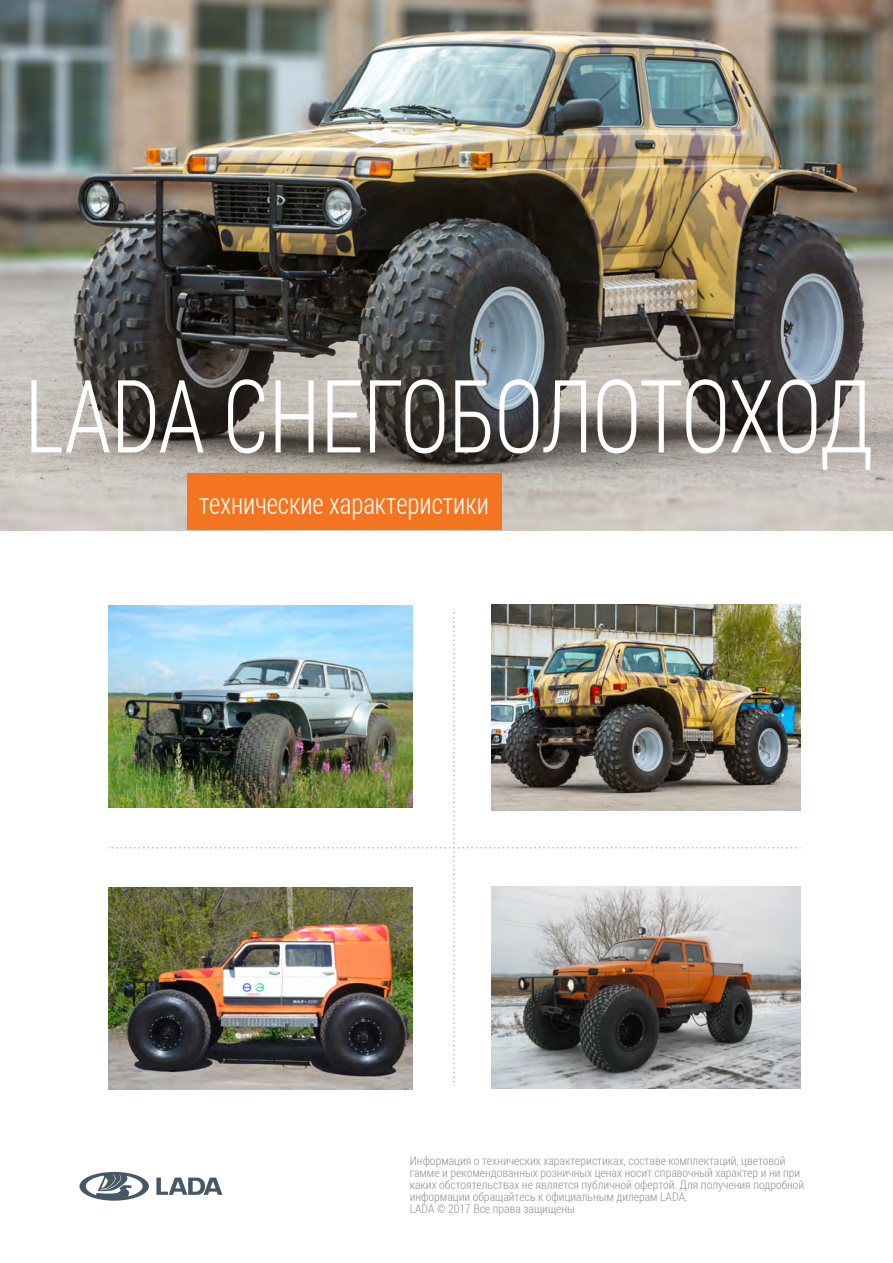
<style>
.page{position:relative;width:893px;height:1263px;background:#fff}
.page>*{position:absolute;margin:0;border:0;box-sizing:border-box;transform-origin:0 0}
.t1{font:101.4px "robotocondensedlight";letter-spacing:-.005em;color:#fff;scale:.86 1}
.t2{font:29.55px "robotocondensedlight";color:#fff;scale:.86 1}
.t3{font:12px/12px "robotocondensedlight";color:#939598}
</style>
<div class="page">
<img style="left:0;top:0;width:893px;height:530px">
<div style="left:187px;top:473px;width:314px;height:57px;background:#f47521"></div>
<svg style="left:79px;top:1172px;width:70px;height:29px"></svg>
<svg style="left:156px;top:1177px;width:66px;height:18px"></svg>
<svg style="left:108px;top:609px;width:693px;height:477px"></svg>
<img style="left:491px;top:604px;width:309px;height:206px">
<img style="left:109px;top:605px;width:303px;height:202px">
<img style="left:109px;top:887px;width:303px;height:202px">
<img style="left:491px;top:885px;width:309px;height:204px">
<div style="left:467px;top:860px;width:349px;height:25px;background:#fff"></div>
<h1 class="t1" style="left:25px;top:359px;width:988px">LADA СНЕГОБОЛОТОХОД</h1>
<h2 class="t2" style="left:199px;top:486px;width:338px">технические характеристики</h2>
<p class="t3" style="left:410px;top:1155px;width:396px">Информация о технических характеристиках, составе комплектаций, цветовой гамме и рекомендованных розничных ценах носит справочный характер и ни при каких обстоятельствах не является публичной офертой. Для получения подробной информации обращайтесь к официальным дилерам LADA.<br>LADA © 2017 Все права защищены</p>
</div>
